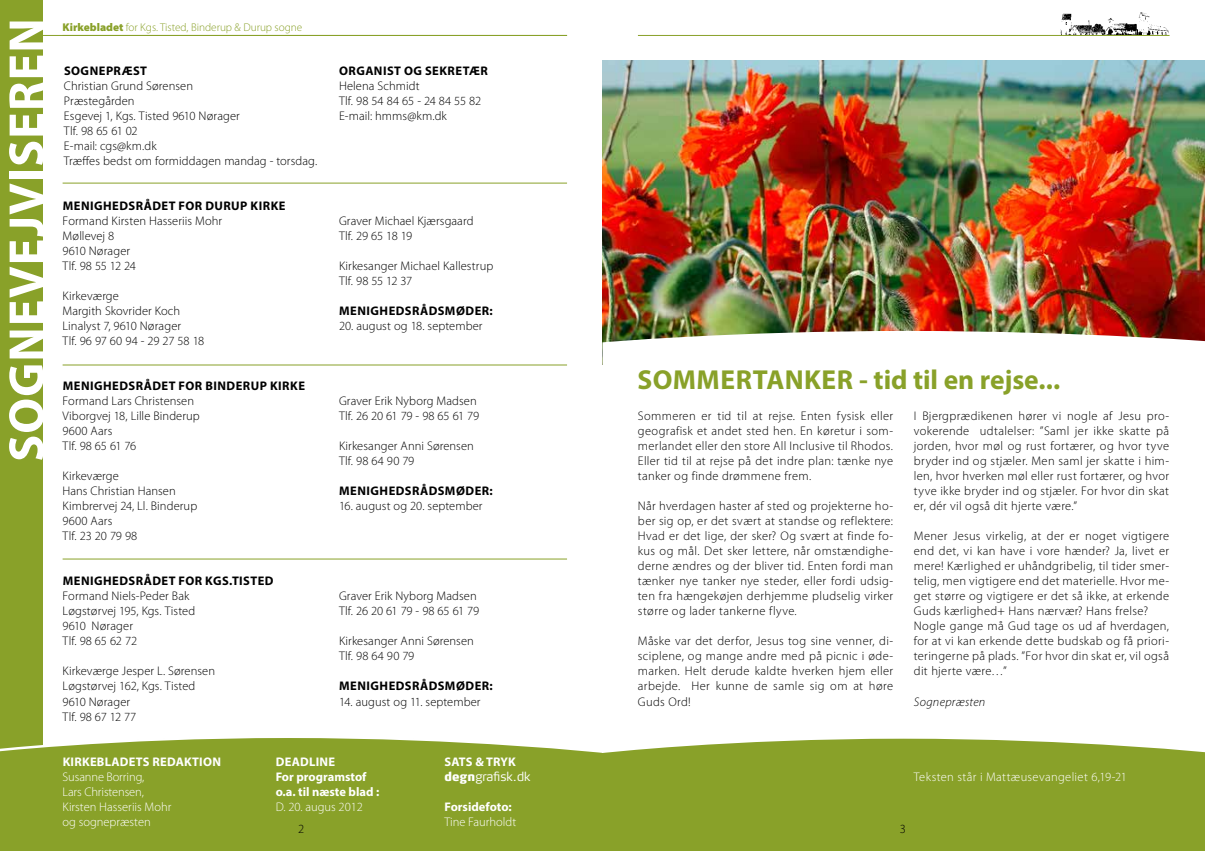
<style>
.page{position:relative;width:1205px;height:851px;background:#fff}
.page>*{position:absolute;margin:0;border:0;box-sizing:border-box;transform-origin:0 0}
.t1{font:700 50px "Myriad Pro";letter-spacing:.02em;color:#fff}
.t2{font:700 27.5px "Myriad Pro";letter-spacing:-.005em;color:#89a129}
.t3{font:300 12.5px/15px "Myriad Pro";letter-spacing:.015em;color:#000}
.t4{font:700 12.5px "Myriad Pro";letter-spacing:.04em;color:#000}
.t5{font:300 12.5px/15px "Myriad Pro";color:#fff}
.t6{font:700 12.5px/15px "Myriad Pro";letter-spacing:.02em;color:#fff}
.t7{font:300 12.5px "Myriad Pro";letter-spacing:.025em;color:#fff}
.t8{font:300 12.5px "Max";color:#fff}
.t9{font:italic 300 12.5px "Myriad Pro";letter-spacing:.025em;color:#000}
.t10{font:300 11.25px "Myriad Pro";color:#89a129}
.s1{font-weight:900}
</style>
<div class="page">
<img style="left:1060px;top:13px;width:44px;height:21px">
<img style="left:1138px;top:12px;width:31px;height:22px">
<img style="left:1106px;top:18px;width:31px;height:16px">
<hr style="left:638px;top:35px;width:531px;height:1px;background:#89a129">
<hr style="left:35px;top:35px;width:532px;height:1px;background:#89a129">
<img style="left:602px;top:60px;width:603px;height:271px">
<div style="left:0;top:0;width:43px;height:765px;background:#89a129"></div>
<svg style="left:602px;top:331px;width:603px;height:34px"></svg>
<div style="left:0;top:738px;width:601px;height:112px;background:#89a129"></div>
<hr style="left:63px;top:183px;width:504px;height:1px;background:#89a129">
<hr style="left:63px;top:364px;width:504px;height:1px;background:#89a129">
<hr style="left:63px;top:558px;width:504px;height:1px;background:#89a129">
<div style="left:601px;top:738px;width:604px;height:112px;background:#89a129"></div>
<h1 class="t1" style="left:-6px;top:461px;width:445px;rotate:-90deg">SOGNEVEJVISEREN</h1>
<p class="t10" style="left:63px;top:21px;width:241px"><span class="s1">Kirkebladet</span> for Kgs. Tisted, Binderup &amp; Durup sogne</p>
<p class="t4" style="left:64px;top:63px;width:85px">SOGNEPRÆST</p>
<p class="t3" style="left:64px;top:79px;width:255px">Christian Grund Sørensen<br>Præstegården<br>Esgevej 1, Kgs. Tisted 9610 Nørager<br>Tlf. 98 65 61 02<br>E-mail: cgs@km.dk<br>Træffes bedst om formiddagen mandag - torsdag.</p>
<p class="t4" style="left:63px;top:198px;width:224px">MENIGHEDSRÅDET FOR DURUP KIRKE</p>
<p class="t3" style="left:63px;top:214px;width:161px">Formand Kirsten Hasseriis Mohr<br>Møllevej 8<br>9610 Nørager<br>Tlf. 98 55 12 24</p>
<p class="t3" style="left:63px;top:289px;width:143px">Kirkeværge<br>Margith Skovrider Koch<br>Linalyst 7, 9610 Nørager<br>Tlf. 96 97 60 94 - 29 27 58 18</p>
<p class="t4" style="left:63px;top:378px;width:244px">MENIGHEDSRÅDET FOR BINDERUP KIRKE</p>
<p class="t3" style="left:63px;top:394px;width:139px">Formand Lars Christensen<br>Viborgvej 18, Lille Binderup<br>9600 Aars<br>Tlf. 98 65 61 76</p>
<p class="t3" style="left:63px;top:469px;width:136px">Kirkeværge<br>Hans Christian Hansen<br>Kimbrervej 24, Ll. Binderup<br>9600 Aars<br>Tlf. 23 20 79 98</p>
<p class="t4" style="left:63px;top:573px;width:212px">MENIGHEDSRÅDET FOR KGS.TISTED</p>
<p class="t3" style="left:63px;top:589px;width:134px">Formand Niels-Peder Bak<br>Løgstørvej 195, Kgs. Tisted<br>9610 Nørager<br>Tlf. 98 65 62 72</p>
<p class="t3" style="left:63px;top:664px;width:154px">Kirkeværge Jesper L. Sørensen<br>Løgstørvej 162, Kgs. Tisted<br>9610 Nørager<br>Tlf. 98 67 12 77</p>
<p class="t4" style="left:339px;top:63px;width:150px">ORGANIST OG SEKRETÆR</p>
<p class="t3" style="left:339px;top:79px;width:144px">Helena Schmidt<br>Tlf. 98 54 84 65 - 24 84 55 82<br>E-mail: hmms@km.dk</p>
<p class="t3" style="left:339px;top:214px;width:136px">Graver Michael Kjærsgaard<br>Tlf. 29 65 18 19</p>
<p class="t3" style="left:339px;top:259px;width:156px">Kirkesanger Michael Kallestrup<br>Tlf. 98 55 12 37</p>
<p class="t4" style="left:339px;top:303px;width:155px">MENIGHEDSRÅDSMØDER:</p>
<p class="t3" style="left:339px;top:319px;width:145px">20. august og 18. september</p>
<p class="t3" style="left:339px;top:394px;width:142px">Graver Erik Nyborg Madsen<br>Tlf. 26 20 61 79 - 98 65 61 79</p>
<p class="t3" style="left:339px;top:439px;width:136px">Kirkesanger Anni Sørensen<br>Tlf. 98 64 90 79</p>
<p class="t4" style="left:339px;top:483px;width:155px">MENIGHEDSRÅDSMØDER:</p>
<p class="t3" style="left:339px;top:499px;width:145px">16. august og 20. september</p>
<p class="t3" style="left:339px;top:589px;width:142px">Graver Erik Nyborg Madsen<br>Tlf. 26 20 61 79 - 98 65 61 79</p>
<p class="t3" style="left:339px;top:634px;width:136px">Kirkesanger Anni Sørensen<br>Tlf. 98 64 90 79</p>
<p class="t4" style="left:339px;top:678px;width:155px">MENIGHEDSRÅDSMØDER:</p>
<p class="t3" style="left:339px;top:694px;width:143px">14. august og 11. september</p>
<p class="t6" style="left:63px;top:753px;width:160px">KIRKEBLADETS REDAKTION</p>
<p class="t5" style="left:63px;top:769px;width:110px">Susanne Borring,<br>Lars Christensen,<br>Kirsten Hasseriis Mohr og sognepræsten</p>
<p class="t6" style="left:276px;top:753px;width:105px">DEADLINE<br>FOR PROGRAMSTOF<br>O.A. TIL NÆSTE BLAD :</p>
<p class="t5" style="left:276px;top:799px;width:89px">D. 20. augus 2012</p>
<p class="t3" style="left:298px;top:821px;width:8px">2</p>
<p class="t6" style="left:444px;top:753px;width:73px">SATS &amp; TRYK</p>
<p class="t8" style="left:444px;top:768px;width:88px"><span class="s1">degn</span>grafisk.dk</p>
<p class="t6" style="left:444px;top:798px;width:69px">FORSIDEFOTO:</p>
<p class="t5" style="left:444px;top:814px;width:73px">Tine Faurholdt</p>
<h2 class="t2" style="left:637px;top:362px;width:19px">SOMMERTANKER</h2>
<h2 class="t2" style="left:859px;top:362px;width:202px">- TID TIL EN REJSE...</h2>
<p class="t3" style="left:638px;top:409px;width:257px;text-align:justify">Sommeren er tid til at rejse. Enten fysisk eller geografisk et andet sted hen. En køretur i som&shy;merlandet eller den store All Inclusive til Rhodos.<br>Eller tid til at rejse på det indre plan: tænke nye tanker og finde drømmene frem.</p>
<p class="t3" style="left:638px;top:499px;width:257px;text-align:justify">Når hverdagen haster af sted og projekterne ho&shy;ber sig op, er det svært at standse og reflektere:<br>Hvad er det lige, der sker? Og svært at finde fo&shy;kus og mål. Det sker lettere, når omstændighe&shy;derne ændres og der bliver tid. Enten fordi man tænker nye tanker nye steder, eller fordi udsig&shy;ten fra hængekøjen derhjemme pludselig virker større og lader tankerne flyve.</p>
<p class="t3" style="left:638px;top:634px;width:257px;text-align:justify">Måske var det derfor, Jesus tog sine venner, di&shy;sciplene, og mange andre med på picnic i øde&shy;marken. Helt derude kaldte hverken hjem eller arbejde. Her kunne de samle sig om at høre Guds Ord!</p>
<p class="t3" style="left:914px;top:409px;width:257px;text-align:justify">I Bjergprædikenen hører vi nogle af Jesu pro&shy;vokerende udtalelser: ”Saml jer ikke skatte på jorden, hvor møl og rust fortærer, og hvor tyve bryder ind og stjæler. Men saml jer skatte i him&shy;len, hvor hverken møl eller rust fortærer, og hvor tyve ikke bryder ind og stjæler. For hvor din skat er, dér vil også dit hjerte være.”</p>
<p class="t3" style="left:914px;top:529px;width:257px">Mener Jesus virkelig, at der er noget vigtigere end det, vi kan have i vore hænder? Ja, livet er mere! Kærlighed er uhåndgribelig, til tider smer&shy;telig, men vigtigere end det materielle. Hvor me&shy;get større og vigtigere er det så ikke, at erkende Guds kærlighed+ Hans nærvær? Hans frelse?<br>Nogle gange må Gud tage os ud af hverdagen, for at vi kan erkende dette budskab og få priori&shy;teringerne på plads. ”For hvor din skat er, vil også dit hjerte være…”</p>
<p class="t9" style="left:914px;top:694px;width:73px">Sognepræsten</p>
<p class="t7" style="left:914px;top:769px;width:215px">Teksten står i Mattæusevangeliet 6,19-21</p>
<p class="t3" style="left:900px;top:821px;width:8px">3</p>
</div>
